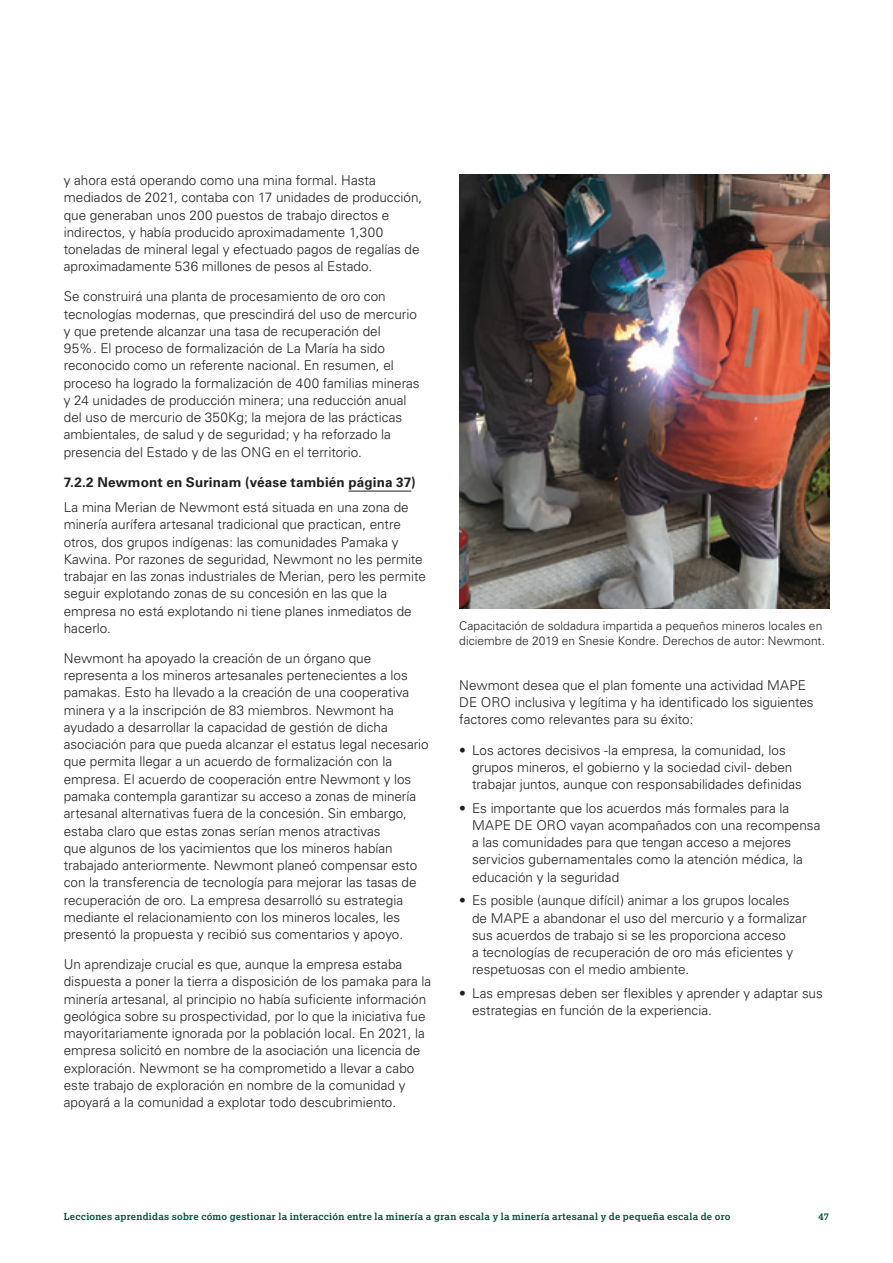
<style>
.page{position:relative;width:893px;height:1263px;background:#fff}
.page>*{position:absolute;margin:0;border:0;box-sizing:border-box;transform-origin:0 0}
.t1{font:300 13.5px/17.2px "Univers";color:#231f20}
.t2{font:700 13.5px "Univers";letter-spacing:.01em;color:#231f20}
.t3{font:300 12px/15px "Univers";letter-spacing:.005em;color:#231f20}
.t4{font:700 9.75px "Lexia";letter-spacing:.025em;color:#00543c}
</style>
<div class="page">
<hr style="left:348px;top:491px;width:63px;height:1px;background:#231f20">
<img style="left:459px;top:174px;width:370px;height:434px">
<p class="t1" style="left:64px;top:172px;width:360px">y ahora está operando como una mina formal. Hasta mediados de 2021, contaba con 17 unidades de producción, que generaban unos 200 puestos de trabajo directos e indirectos, y había producido aproximadamente 1,300 toneladas de mineral legal y efectuado pagos de regalías de aproximadamente 536 millones de pesos al Estado.</p>
<p class="t1" style="left:64px;top:288px;width:357px">Se construirá una planta de procesamiento de oro con tecnologías modernas, que prescindirá del uso de mercurio y que pretende alcanzar una tasa de recuperación del<br>95%. El proceso de formalización de La María ha sido reconocido como un referente nacional. En resumen, el proceso ha logrado la formalización de 400 familias mineras y 24 unidades de producción minera; una reducción anual del uso de mercurio de 350Kg; la mejora de las prácticas ambientales, de salud y de seguridad; y ha reforzado la presencia del Estado y de las ONG en el territorio.</p>
<p class="t2" style="left:64px;top:474px;width:353px">7.2.2 Newmont en Surinam (véase también página 37)</p>
<p class="t1" style="left:64px;top:499px;width:364px">La mina Merian de Newmont está situada en una zona de minería aurífera artesanal tradicional que practican, entre otros, dos grupos indígenas: las comunidades Pamaka y Kawina. Por razones de seguridad, Newmont no les permite trabajar en las zonas industriales de Merian, pero les permite seguir explotando zonas de su concesión en las que la empresa no está explotando ni tiene planes inmediatos de hacerlo.</p>
<p class="t1" style="left:64px;top:649px;width:366px">Newmont ha apoyado la creación de un órgano que representa a los mineros artesanales pertenecientes a los pamakas. Esto ha llevado a la creación de una cooperativa minera y a la inscripción de 83 miembros. Newmont ha ayudado a desarrollar la capacidad de gestión de dicha asociación para que pueda alcanzar el estatus legal necesario que permita llegar a un acuerdo de formalización con la empresa. El acuerdo de cooperación entre Newmont y los pamaka contempla garantizar su acceso a zonas de minería artesanal alternativas fuera de la concesión. Sin embargo, estaba claro que estas zonas serían menos atractivas<br>que algunos de los yacimientos que los mineros habían trabajado anteriormente. Newmont planeó compensar esto con la transferencia de tecnología para mejorar las tasas de recuperación de oro. La empresa desarrolló su estrategia mediante el relacionamiento con los mineros locales, les presentó la propuesta y recibió sus comentarios y apoyo.</p>
<p class="t1" style="left:64px;top:956px;width:369px">Un aprendizaje crucial es que, aunque la empresa estaba dispuesta a poner la tierra a disposición de los pamaka para la minería artesanal, al principio no había suficiente información geológica sobre su prospectividad, por lo que la iniciativa fue mayoritariamente ignorada por la población local. En 2021, la empresa solicitó en nombre de la asociación una licencia de exploración. Newmont se ha comprometido a llevar a cabo este trabajo de exploración en nombre de la comunidad y apoyará a la comunidad a explotar todo descubrimiento.</p>
<p class="t3" style="left:459px;top:619px;width:367px">Capacitación de soldadura impartida a pequeños mineros locales en diciembre de 2019 en Snesie Kondre. Derechos de autor: Newmont.</p>
<p class="t1" style="left:459px;top:676px;width:356px">Newmont desea que el plan fomente una actividad MAPE<br>DE ORO inclusiva y legítima y ha identificado los siguientes factores como relevantes para su éxito:</p>
<p class="t1" style="left:472px;top:741px;width:331px;text-indent:-13px">• Los actores decisivos -la empresa, la comunidad, los grupos mineros, el gobierno y la sociedad civil- deben trabajar juntos, aunque con responsabilidades definidas</p>
<p class="t1" style="left:472px;top:799px;width:350px;text-indent:-13px">• Es importante que los acuerdos más formales para la MAPE DE ORO vayan acompañados con una recompensa a las comunidades para que tengan acceso a mejores servicios gubernamentales como la atención médica, la educación y la seguridad</p>
<p class="t1" style="left:472px;top:892px;width:336px;text-indent:-13px">• Es posible (aunque difícil) animar a los grupos locales de MAPE a abandonar el uso del mercurio y a formalizar sus acuerdos de trabajo si se les proporciona acceso<br>a tecnologías de recuperación de oro más eficientes y respetuosas con el medio ambiente.</p>
<p class="t1" style="left:472px;top:984px;width:352px;text-indent:-13px">• Las empresas deben ser flexibles y aprender y adaptar sus estrategias en función de la experiencia.</p>
<p class="t4" style="left:64px;top:1211px;width:668px">Lecciones aprendidas sobre cómo gestionar la interacción entre la minería a gran escala y la minería artesanal y de pequeña escala de oro</p>
<p class="t4" style="left:818px;top:1211px;width:12px">47</p>
</div>
